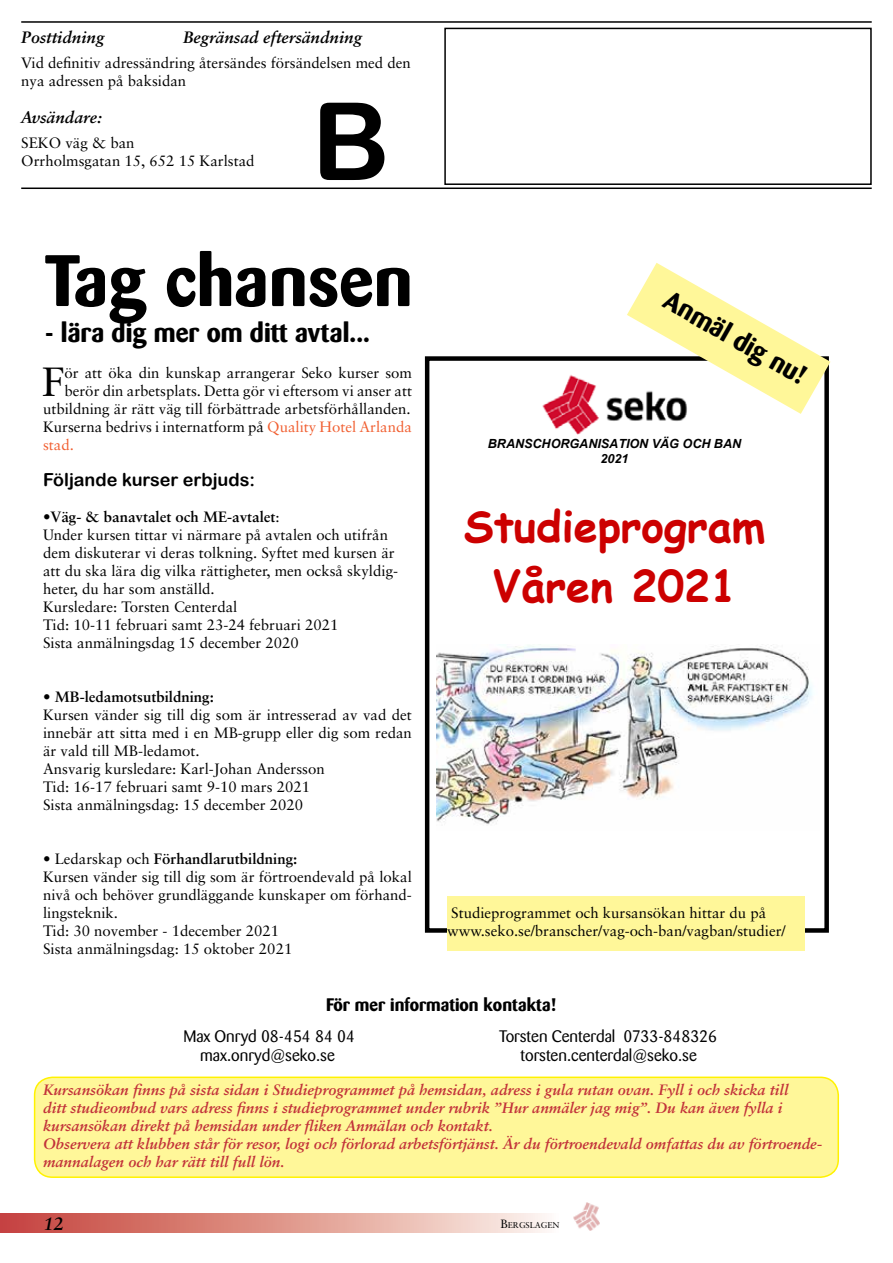
<style>
.page{position:relative;width:893px;height:1263px;background:#fff}
.page>*{position:absolute;margin:0;border:0;box-sizing:border-box;transform-origin:0 0}
.t1{font:108px "Arial Rounded MT Bold";color:#000}
.t2{font:700 72px "Barmeno";color:#000}
.t3{font:700 43.05px/60px "Comic Sans MS";color:#c00;text-align:center}
.t4{font:40.8px "Sabon";color:#000}
.t5{font:700 27px "Barmeno";color:#000}
.t6{font:700 18px "Barmeno";color:#000}
.t7{font:18px "Arial Rounded MT Bold";color:#000}
.t8{font:italic 700 18px "Sabon";color:#000}
.t9{font:16.5px "Barmeno";color:#000}
.t10{font:italic 700 16.5px "Sabon";color:#000}
.t11{font:15px/18px "Sabon";color:#000}
.t12{font:italic 700 15px/18px "Sabon";color:#c2323a}
.t13{font:15px "Sabon";color:#f15f31}
.t14{font:italic 700 12.6px/14.5px "Arial";letter-spacing:-.005em;color:#000;text-align:center}
.t15{font:8.4px "Sabon";color:#000}
.s1{color:#f15f31}
.s2{font-weight:700}
.s3{font-size:12px}
</style>
<div class="page">
<hr style="left:21px;top:21px;width:851px;height:2px;background:#000">
<hr style="left:21px;top:188px;width:851px;height:1px;background:#000">
<div style="left:444px;top:28px;width:428px;height:157px;border:2px solid #000"></div>
<div style="left:0;top:1214px;width:560px;height:18px;background:linear-gradient(to right,#c43f35,#fcf4eb)"></div>
<img style="left:574px;top:1202px;width:26px;height:28px">
<div style="left:35px;top:1077px;width:803px;height:100px;background:#fff799;border-radius:18px"></div>
<div style="left:34px;top:1076px;width:805px;height:102px;border:2px solid #fff200;border-radius:18px"></div>
<img style="left:542px;top:375px;width:145px;height:60px">
<img style="left:437px;top:645px;width:376px;height:180px">
<div style="left:425px;top:356px;width:404px;height:577px;border:4px solid #000"></div>
<div style="left:447px;top:897px;width:357px;height:54px;background:#fff799"></div>
<svg style="left:627px;top:263px;width:203px;height:151px"></svg>
<p class="t10" style="left:21px;top:27px;width:85px">Posttidning</p>
<p class="t10" style="left:183px;top:27px;width:180px">Begränsad eftersändning</p>
<p class="t11" style="left:21px;top:54px;width:391px">Vid definitiv adressändring återsändes försändelsen med den nya adressen på baksidan</p>
<p class="t10" style="left:21px;top:107px;width:82px">Avsändare:</p>
<p class="t11" style="left:21px;top:134px;width:235px">SEKO väg &amp; ban<br>Orrholmsgatan 15, 652 15 Karlstad</p>
<h1 class="t1" style="left:312px;top:78px;width:79px">B</h1>
<h2 class="t2" style="left:45px;top:237px;width:369px">Tag chansen</h2>
<h3 class="t5" style="left:45px;top:316px;width:326px">- lära dig mer om ditt avtal...</h3>
<h3 class="t4" style="left:42px;top:357px;width:24px">F</h3>
<p class="t11" style="left:64px;top:364px;width:349px">ör att öka din kunskap arrangerar Seko kurser som</p>
<p class="t11" style="left:64px;top:382px;width:349px">berör din arbetsplats. Detta gör vi eftersom vi anser att</p>
<p class="t11" style="left:43px;top:400px;width:369px">utbildning är rätt väg till förbättrade arbetsförhållanden.</p>
<p class="t11" style="left:43px;top:418px;width:370px">Kurserna bedrivs i internatform på <span class="s1">Quality Hotel Arlanda</span></p>
<p class="t13" style="left:43px;top:436px;width:32px">stad.</p>
<p class="t7" style="left:43px;top:469px;width:214px">Följande kurser erbjuds:</p>
<p class="t11" style="left:43px;top:508px;width:357px">•<span class="s2">Väg- &amp; banavtalet och ME-avtalet</span>:<br>Under kursen tittar vi närmare på avtalen och utifrån dem diskuterar vi deras tolkning. Syftet med kursen är att du ska lära dig vilka rättigheter, men också skyldig&shy;heter, du har som anställd.<br>Kursledare: Torsten Centerdal<br>Tid: 10-11 februari samt 23-24 februari 2021<br>Sista anmälningsdag 15 december 2020</p>
<p class="t11" style="left:43px;top:688px;width:370px">• <span class="s2">MB-ledamotsutbildning:<br></span>Kursen vänder sig till dig som är intresserad av vad det innebär att sitta med i en MB-grupp eller dig som redan är vald till MB-ledamot.<br>Ansvarig kursledare: Karl-Johan Andersson<br>Tid: 16-17 februari samt 9-10 mars 2021<br>Sista anmälningsdag: 15 december 2020</p>
<p class="t11" style="left:43px;top:850px;width:370px">• Ledarskap och <span class="s2">Förhandlarutbildning:<br></span>Kursen vänder sig till dig som är förtroendevald på lokal nivå och behöver grundläggande kunskaper om förhand&shy;lingsteknik.<br>Tid: 30 november - 1december 2021<br>Sista anmälningsdag: 15 oktober 2021</p>
<h3 class="t5" style="left:675px;top:283px;width:160px;rotate:30deg">Anmäl dig nu!</h3>
<p class="t14" style="left:488px;top:437px;width:255px">BRANSCHORGANISATION VÄG OCH BAN<br>2021</p>
<h3 class="t3" style="left:464px;top:494px;width:303px">Studieprogram<br>Våren 2021</h3>
<p class="t11" style="left:447px;top:904px;width:340px">Studieprogrammet och kursansökan hittar du på www.seko.se/branscher/vag-och-ban/vagban/studier/</p>
<p class="t6" style="left:326px;top:994px;width:231px">För mer information kontakta!</p>
<p class="t9" style="left:183px;top:1026px;width:173px">Max Onryd 08-454 84 04</p>
<p class="t9" style="left:499px;top:1026px;width:220px">Torsten Centerdal 0733-848326</p>
<p class="t9" style="left:200px;top:1046px;width:136px">max.onryd@seko.se</p>
<p class="t9" style="left:521px;top:1046px;width:178px">torsten.centerdal@seko.se</p>
<p class="t12" style="left:43px;top:1080px;width:781px">Kursansökan finns på sista sidan i Studieprogrammet på hemsidan, adress i gula rutan ovan. Fyll i och skicka till<br>ditt studieombud vars adress finns i studieprogrammet under rubrik ”Hur anmäler jag mig”. Du kan även fylla i kursansökan direkt på hemsidan under fliken Anmälan och kontakt.<br>Observera att klubben står för resor, logi och förlorad arbetsförtjänst. Är du förtroendevald omfattas du av förtroende&shy;mannalagen och har rätt till full lön.</p>
<p class="t8" style="left:44px;top:1213px;width:22px">12</p>
<p class="t15" style="left:500px;top:1220px;width:61px"><span class="s3">B</span>ERGSLAGEN</p>
</div>
